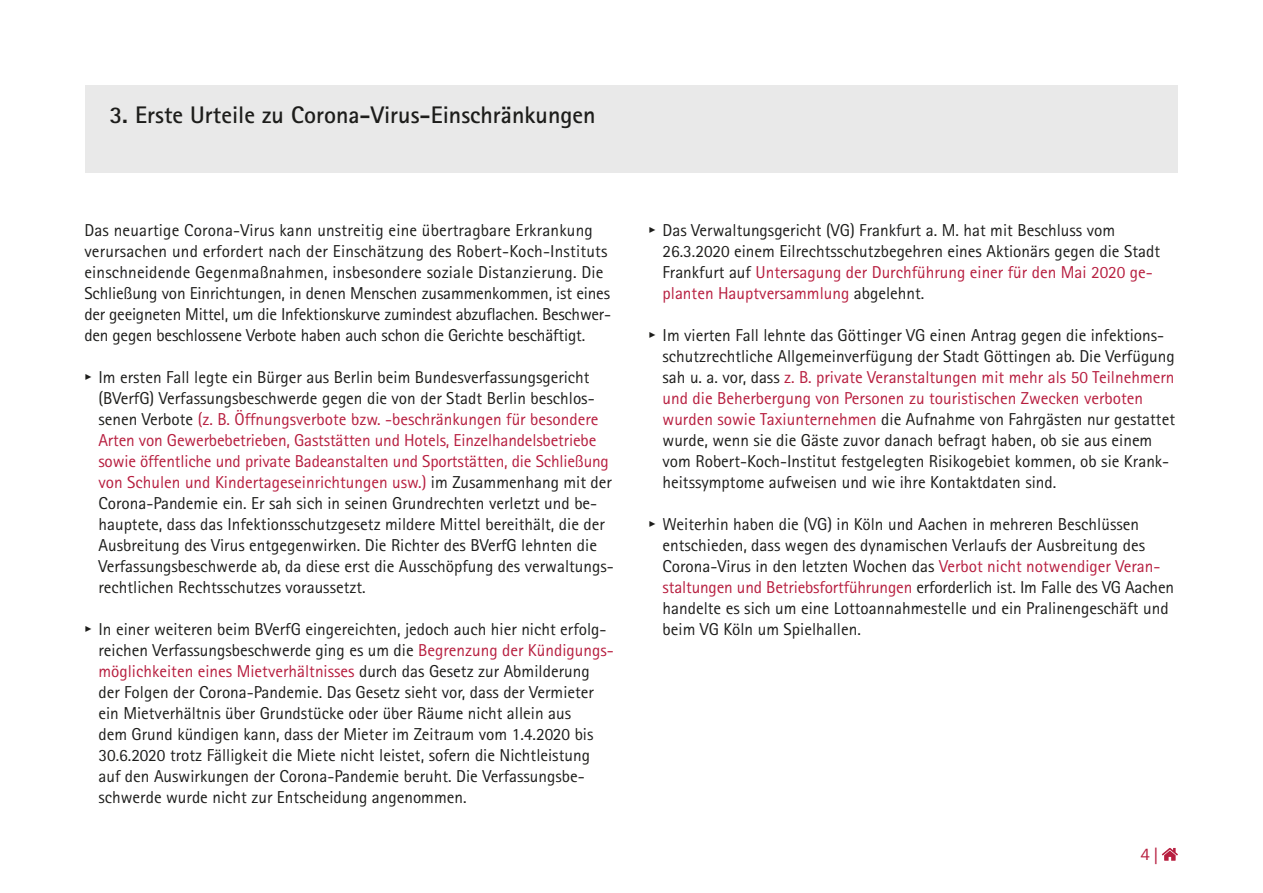
<style>
.page{position:relative;width:1263px;height:893px;background:#fff}
.page>*{position:absolute;margin:0;border:0;box-sizing:border-box;transform-origin:0 0}
.t1{font:700 24px "Rotis Sans Serif Std";color:#1d1d1b}
.t2{font:17.25px/21px "Rotis Sans Serif Std";color:#1d1d1b}
.t3{font:16.5px "Franklin Gothic Itc T";color:#b71e3f}
.s1{font-family:"Dingbests";font-size:12px}
.s2{color:#b71e3f}
.s3{font-family:"News Gothic Std"}
</style>
<div class="page">
<div style="left:85px;top:85px;width:1093px;height:88px;background:#e9e9e9"></div>
<svg style="left:1162px;top:848px;width:16px;height:13px"></svg>
<h1 class="t1" style="left:109px;top:99px;width:488px">3. Erste Urteile zu Corona-Virus-Einschränkungen</h1>
<p class="t2" style="left:84px;top:219px;width:528px">Das neuartige Corona-Virus kann unstreitig eine übertragbare Erkrankung verursachen und erfordert nach der Einschätzung des Robert-Koch-Instituts einschneidende Gegenmaßnahmen, insbesondere soziale Distanzierung. Die Schließung von Einrichtungen, in denen Menschen zusammenkommen, ist eines der geeigneten Mittel, um die Infektionskurve zumindest abzuflachen. Beschwer&shy;den gegen beschlossene Verbote haben auch schon die Gerichte beschäftigt.</p>
<p class="t2" style="left:98px;top:366px;width:517px;text-indent:-14px"><span class="s1">&gt;</span> Im ersten Fall legte ein Bürger aus Berlin beim Bundesverfassungsgericht (BVerfG) Verfassungsbeschwerde gegen die von der Stadt Berlin beschlos&shy;senen Verbote <span class="s2">(z. B. Öffnungsverbote bzw. -beschränkungen für besondere Arten von Gewerbebetrieben, Gaststätten und Hotels, Einzelhandelsbetriebe sowie öffentliche und private Badeanstalten und Sportstätten, die Schließung von Schulen und Kindertageseinrichtungen usw.)</span> im Zusammenhang mit der Corona-Pandemie ein. Er sah sich in seinen Grundrechten verletzt und be&shy;hauptete, dass das Infektionsschutzgesetz mildere Mittel bereithält, die der Ausbreitung des Virus entgegenwirken. Die Richter des BVerfG lehnten die Verfassungsbeschwerde ab, da diese erst die Ausschöpfung des verwaltungs&shy;rechtlichen Rechtsschutzes voraussetzt.</p>
<p class="t2" style="left:98px;top:618px;width:517px;text-indent:-14px"><span class="s1">&gt;</span> In einer weiteren beim BVerfG eingereichten, jedoch auch hier nicht erfolg&shy;reichen Verfassungsbeschwerde ging es um die <span class="s2">Begrenzung der Kündigungs&shy;möglichkeiten eines Mietverhältnisses</span> durch das Gesetz zur Abmilderung der Folgen der Corona-Pandemie. Das Gesetz sieht vor, dass der Vermieter ein Mietverhältnis über Grundstücke oder über Räume nicht allein aus<br>dem Grund kündigen kann, dass der Mieter im Zeitraum vom 1.4.2020 bis 30.6.2020 trotz Fälligkeit die Miete nicht leistet, sofern die Nichtleistung auf den Auswirkungen der Corona-Pandemie beruht. Die Verfassungsbe&shy;schwerde wurde nicht zur Entscheidung angenommen.</p>
<p class="t2" style="left:662px;top:219px;width:499px;text-indent:-14px"><span class="s1">&gt;</span> Das Verwaltungsgericht (VG) Frankfurt a. M. hat mit Beschluss vom 26.3.2020 einem Eilrechtsschutzbegehren eines Aktionärs gegen die Stadt Frankfurt auf <span class="s2">Untersagung der Durchführung einer für den Mai 2020 ge&shy;planten Hauptversammlung</span> abgelehnt.</p>
<p class="t2" style="left:662px;top:324px;width:514px;text-indent:-14px"><span class="s1">&gt;</span> Im vierten Fall lehnte das Göttinger VG einen Antrag gegen die infektions&shy;schutzrechtliche Allgemeinverfügung der Stadt Göttingen ab. Die Verfügung sah u. a. vor, dass <span class="s2">z. B. private Veranstaltungen mit mehr als 50 Teilnehmern und die Beherbergung von Personen zu touristischen Zwecken verboten wurden sowie Taxiunternehmen</span> die Aufnahme von Fahrgästen nur gestattet wurde, wenn sie die Gäste zuvor danach befragt haben, ob sie aus einem vom Robert-Koch-Institut festgelegten Risikogebiet kommen, ob sie Krank&shy;heitssymptome aufweisen und wie ihre Kontaktdaten sind.</p>
<p class="t2" style="left:662px;top:513px;width:513px;text-indent:-14px"><span class="s1">&gt;</span> Weiterhin haben die (VG) in Köln und Aachen in mehreren Beschlüssen entschieden, dass wegen des dynamischen Verlaufs der Ausbreitung des Corona-Virus in den letzten Wochen das <span class="s2">Verbot nicht notwendiger Veran&shy;staltungen und Betriebsfortführungen</span> erforderlich ist. Im Falle des VG Aachen handelte es sich um eine Lottoannahmestelle und ein Pralinengeschäft und beim VG Köln um Spielhallen.</p>
<p class="t3" style="left:1140px;top:845px;width:19px">4 <span class="s3">|</span></p>
</div>
